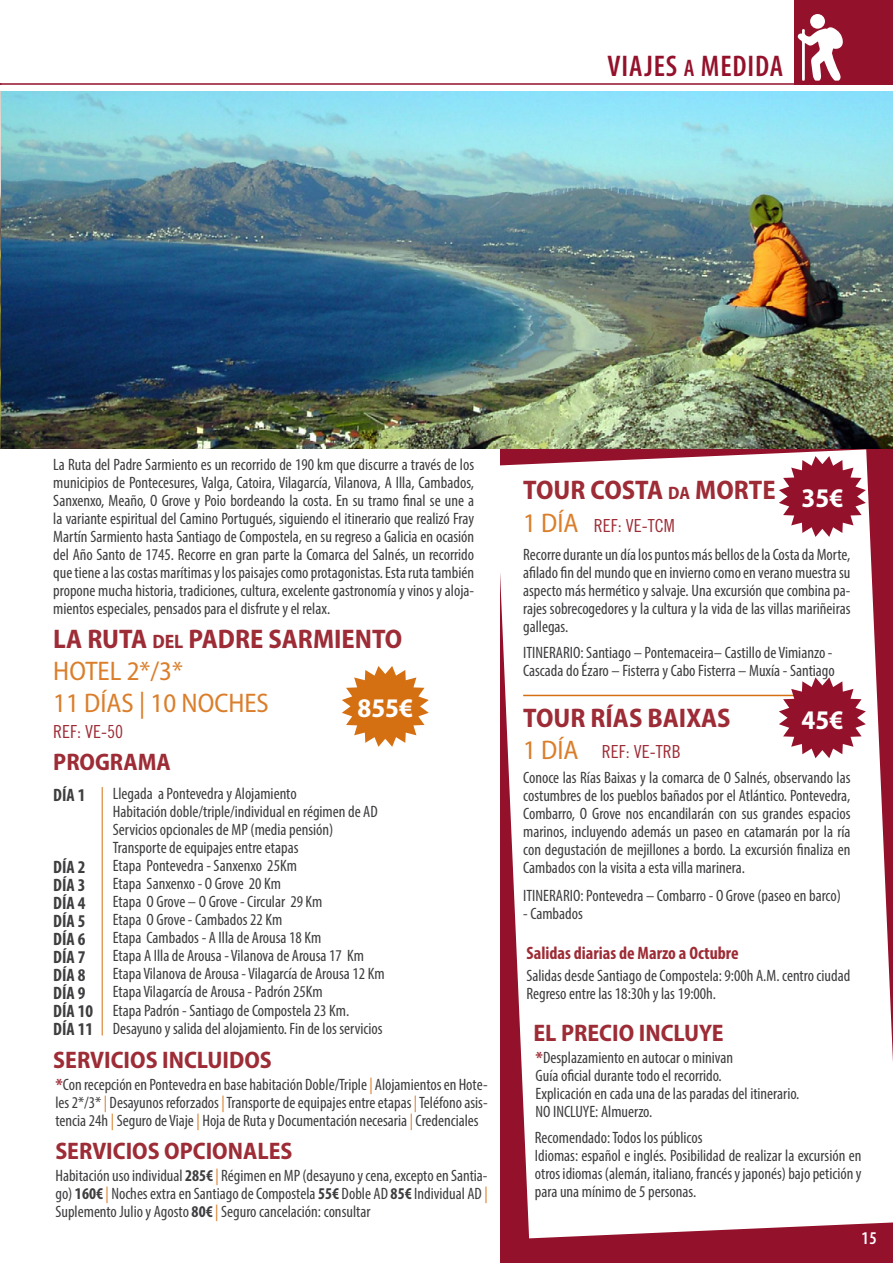
<style>
.page{position:relative;width:893px;height:1263px;background:#fff}
.page>*{position:absolute;margin:0;border:0;box-sizing:border-box;transform-origin:0 0}
.t1{font:600 condensed 30px "Myriad Pro";letter-spacing:.03em;color:#94112b}
.t2{font:semi-condensed 27px/32.4px "Myriad Pro";color:#da7e2b}
.t3{font:700 semi-condensed 27px/32.4px "Myriad Pro";color:#9d2c36}
.t4{font:700 semi-condensed 27px "Myriad Pro";color:#fff}
.t5{font:700 semi-condensed 24px "Myriad Pro";color:#9d2c36}
.t6{font:700 condensed 18px/18px "Myriad Pro";color:#3e3d40}
.t7{font:700 condensed 18px "Myriad Pro";color:#9d2c36}
.t8{font:18px "Trade Gothic LT Std Cn 18";color:#9d2c36}
.t9{font:600 condensed 18px "Myriad Pro";color:#fff}
.t10{font:condensed 16.5px/18px "Myriad Pro";color:#3e3d40;text-align:justify}
.s1{font-size:24px}
.s2{font-weight:700;color:#9d2c36}
.s3{font-weight:700;font-size:19.5px;color:#9d2c36}
.s4{font-weight:700;font-stretch:normal;color:#9d2c36}
.s5{color:#da7e2b}
.s6{font-weight:700}
.s7{font-size:18px}
.s8{font-weight:400;color:#da7e2b}
</style>
<div class="page">
<div style="left:794px;top:0;width:99px;height:84px;background:#94112b"></div>
<hr style="left:0;top:83px;width:893px;height:2px;background:#94112b">
<svg style="left:797px;top:27px;width:46px;height:54px"></svg>
<div style="left:810px;top:14px;width:15px;height:15px;background:#fff;border-radius:50%"></div>
<div style="left:500px;top:449px;width:393px;height:814px;background:#94112b"></div>
<img style="left:0;top:91px;width:893px;height:358px">
<svg style="left:500px;top:449px;width:393px;height:789px;fill:#fff"></svg>
<hr style="left:102px;top:787px;width:1px;height:248px;background:#d57012">
<svg style="left:342px;top:666px;width:87px;height:81px"></svg>
<svg style="left:779px;top:456px;width:87px;height:81px"></svg>
<hr style="left:523px;top:695px;width:306px;height:1px;background:#d57012">
<svg style="left:779px;top:677px;width:87px;height:81px"></svg>
<h1 class="t1" style="left:607px;top:47px;width:177px">VIAJES <span class="s1">A</span> MEDIDA</h1>
<p class="t10" style="left:53px;top:455px;width:422px">La Ruta del Padre Sarmiento es un recorrido de 190 km que discurre a través de los municipios de Pontecesures, Valga, Catoira, Vilagarcía, Vilanova, A Illa, Cambados, Sanxenxo, Meaño, O Grove y Poio bordeando la costa. En su tramo final se une a la variante espiritual del Camino Portugués, siguiendo el itinerario que realizó Fray Martín Sarmiento hasta Santiago de Compostela, en su regreso a Galicia en ocasión del Año Santo de 1745. Recorre en gran parte la Comarca del Salnés, un recorrido que tiene a las costas marítimas y los paisajes como protagonistas. Esta ruta también propone mucha historia, tradiciones, cultura, excelente gastronomía y vinos y aloja&shy;mientos especiales, pensados para el disfrute y el relax.</p>
<h2 class="t2" style="left:53px;top:622px;width:351px"><span class="s2">LA RUTA</span> <span class="s3">DEL</span> <span class="s2">PADRE SARMIENTO<br></span>HOTEL 2*/3*<br>11 DÍAS | 10 NOCHES</h2>
<p class="t8" style="left:53px;top:721px;width:71px">REF: VE-50</p>
<h2 class="t4" style="left:357px;top:690px;width:57px">855€</h2>
<h3 class="t5" style="left:53px;top:746px;width:119px">PROGRAMA</h3>
<p class="t6" style="left:53px;top:785px;width:34px">DÍA 1</p>
<p class="t10" style="left:113px;top:785px;width:273px;text-align:left">Llegada a Pontevedra y Alojamiento<br>Habitación doble/triple/individual en régimen de AD Servicios opcionales de MP (media pensión)<br>Transporte de equipajes entre etapas<br>Etapa Pontevedra - Sanxenxo 25Km<br>Etapa Sanxenxo - O Grove 20 Km<br>Etapa O Grove – O Grove - Circular 29 Km<br>Etapa O Grove - Cambados 22 Km<br>Etapa Cambados - A Illa de Arousa 18 Km<br>Etapa A Illa de Arousa - Vilanova de Arousa 17 Km Etapa Vilanova de Arousa - Vilagarcía de Arousa 12 Km Etapa Vilagarcía de Arousa - Padrón 25Km<br>Etapa Padrón - Santiago de Compostela 23 Km.<br>Desayuno y salida del alojamiento. Fin de los servicios</p>
<p class="t6" style="left:53px;top:857px;width:41px">DÍA 2<br>DÍA 3<br>DÍA 4<br>DÍA 5<br>DÍA 6<br>DÍA 7<br>DÍA 8<br>DÍA 9<br>DÍA 10<br>DÍA 11</p>
<h3 class="t5" style="left:53px;top:1044px;width:220px">SERVICIOS INCLUIDOS</h3>
<p class="t10" style="left:55px;top:1075px;width:434px"><span class="s4">*</span>Con recepción en Pontevedra en base habitación Doble/Triple <span class="s5">|</span> Alojamientos en Hote&shy;les 2*/3* <span class="s5">|</span> Desayunos reforzados <span class="s5">|</span> Transporte de equipajes entre etapas <span class="s5">|</span> Teléfono asis&shy;tencia 24h <span class="s5">|</span> Seguro de Viaje <span class="s5">|</span> Hoja de Ruta y Documentación necesaria <span class="s5">|</span> Credenciales</p>
<h3 class="t5" style="left:55px;top:1135px;width:238px">SERVICIOS OPCIONALES</h3>
<p class="t10" style="left:55px;top:1166px;width:434px">Habitación uso individual <span class="s6">285€</span> <span class="s5">|</span> Régimen en MP (desayuno y cena, excepto en Santia&shy;go) <span class="s6">160€</span> <span class="s5">|</span> Noches extra en Santiago de Compostela <span class="s6">55€</span> Doble AD <span class="s6">85€</span> Individual AD <span class="s5">| </span>Suplemento Julio y Agosto <span class="s6">80€</span> <span class="s5">|</span> Seguro cancelación: consultar</p>
<h2 class="t3" style="left:523px;top:473px;width:254px">TOUR COSTA <span class="s7">DA</span> MORTE<br><span class="s8">1 DÍA</span></h2>
<p class="t8" style="left:594px;top:515px;width:82px">REF: VE-TCM</p>
<h2 class="t4" style="left:801px;top:481px;width:43px">35€</h2>
<p class="t10" style="left:523px;top:545px;width:329px">Recorre durante un día los puntos más bellos de la Costa da Morte, afilado fin del mundo que en invierno como en verano muestra su aspecto más hermético y salvaje. Una excursión que combina pa&shy;rajes sobrecogedores y la cultura y la vida de las villas mariñeiras gallegas.</p>
<p class="t10" style="left:523px;top:644px;width:313px">ITINERARIO: Santiago – Pontemaceira– Castillo de Vimianzo -<br>Cascada do Ézaro – Fisterra y Cabo Fisterra – Muxía - Santiago</p>
<h2 class="t3" style="left:523px;top:701px;width:209px">TOUR RÍAS BAIXAS</h2>
<h2 class="t2" style="left:523px;top:733px;width:57px">1 DÍA</h2>
<p class="t8" style="left:602px;top:741px;width:80px">REF: VE-TRB</p>
<h2 class="t4" style="left:801px;top:702px;width:43px">45€</h2>
<p class="t10" style="left:523px;top:768px;width:329px">Conoce las Rías Baixas y la comarca de O Salnés, observando las costumbres de los pueblos bañados por el Atlántico. Pontevedra, Combarro, O Grove nos encandilarán con sus grandes espacios marinos, incluyendo además un paseo en catamarán por la ría con degustación de mejillones a bordo. La excursión finaliza en Cambados con la visita a esta villa marinera.</p>
<p class="t10" style="left:523px;top:886px;width:319px">ITINERARIO: Pontevedra – Combarro - O Grove (paseo en barco)</p>
<p class="t10" style="left:523px;top:904px;width:61px">- Cambados</p>
<p class="t7" style="left:526px;top:941px;width:214px">Salidas diarias de Marzo a Octubre</p>
<p class="t10" style="left:526px;top:966px;width:325px">Salidas desde Santiago de Compostela: 9:00h A.M. centro ciudad<br>Regreso entre las 18:30h y las 19:00h.</p>
<h3 class="t5" style="left:533px;top:1017px;width:192px">EL PRECIO INCLUYE</h3>
<p class="t10" style="left:536px;top:1048px;width:265px;text-align:left"><span class="s4">*</span>Desplazamiento en autocar o minivan<br>Guía oficial durante todo el recorrido.<br>Explicación en cada una de las paradas del itinerario.<br>NO INCLUYE: Almuerzo.</p>
<p class="t10" style="left:535px;top:1128px;width:328px;text-align:left">Recomendado: Todos los públicos<br>Idiomas: español e inglés. Posibilidad de realizar la excursión en otros idiomas (alemán, italiano, francés y japonés) bajo petición y para una mínimo de 5 personas.</p>
<p class="t9" style="left:861px;top:1227px;width:17px">15</p>
</div>
